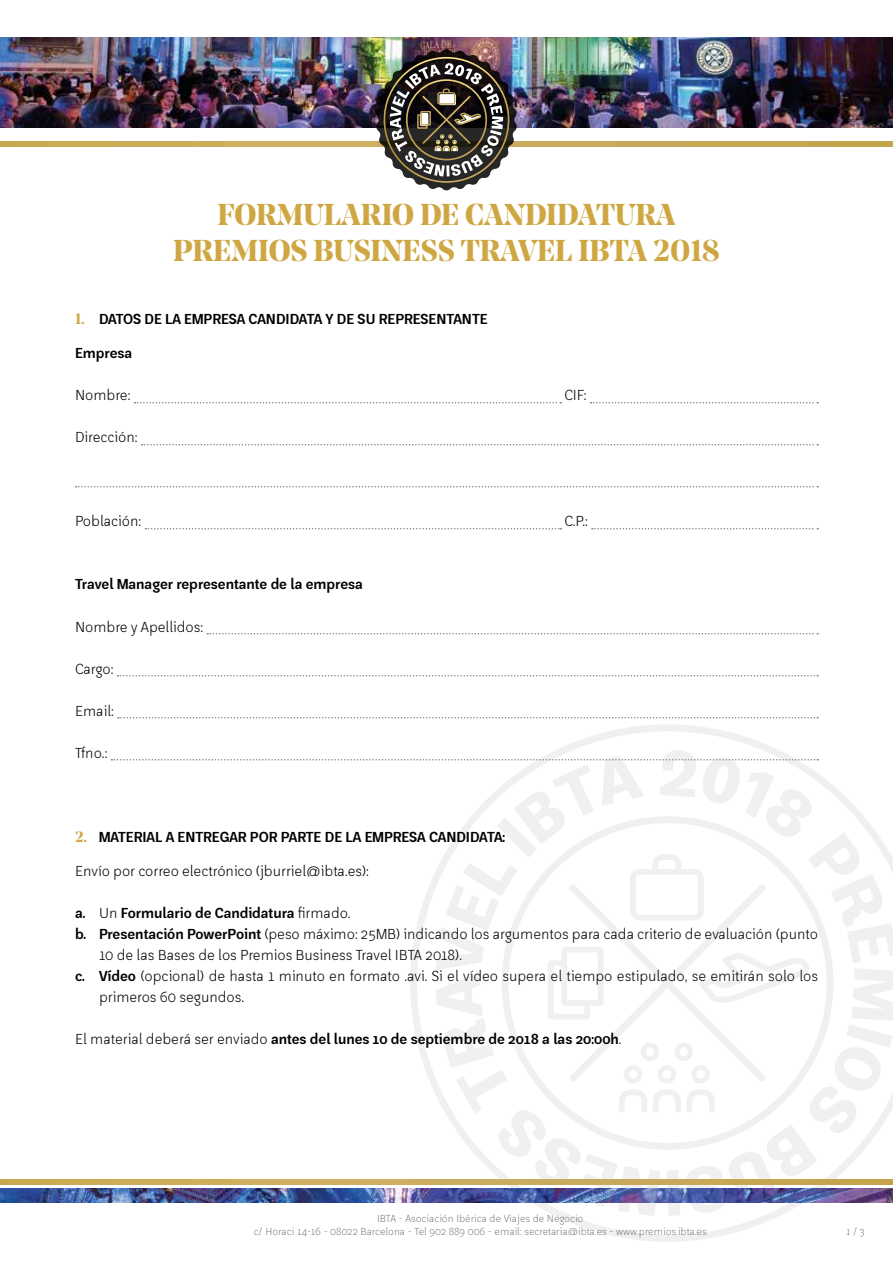
<style>
.page{position:relative;width:893px;height:1263px;background:#fff}
.page>*{position:absolute;margin:0;border:0;box-sizing:border-box;transform-origin:0 0}
.t1{font:700 30px/36px "Noe Display";color:#cfa742;text-align:center}
.t2{font:15px "Platz Grotesk";color:#000}
.t3{font:700 15px "Platz Grotesk";color:#000}
.t4{font:10.5px/13.5px "Platz Grotesk";color:#646363;text-align:center}
.s1{font-family:"Noe Display";color:#cfa742}
.s2{font-weight:400}
.s3{font-weight:700}
</style>
<div class="page">
<svg style="left:410px;top:725px;width:483px;height:517px"></svg>
<img style="left:0;top:38px;width:893px;height:90px">
<img style="left:0;top:141px;width:893px;height:5px">
<img style="left:376px;top:49px;width:141px;height:142px">
<img style="left:0;top:1189px;width:893px;height:13px">
<img style="left:0;top:1180px;width:893px;height:4px">
<svg style="left:134px;top:402px;width:427px;height:1px"></svg>
<svg style="left:591px;top:402px;width:227px;height:1px"></svg>
<svg style="left:142px;top:444px;width:676px;height:1px"></svg>
<svg style="left:76px;top:486px;width:742px;height:1px"></svg>
<svg style="left:145px;top:528px;width:416px;height:1px"></svg>
<svg style="left:592px;top:528px;width:226px;height:1px"></svg>
<svg style="left:207px;top:633px;width:611px;height:1px"></svg>
<svg style="left:117px;top:675px;width:701px;height:1px"></svg>
<svg style="left:118px;top:717px;width:700px;height:1px"></svg>
<svg style="left:111px;top:759px;width:707px;height:1px"></svg>
<h1 class="t1" style="left:173px;top:196px;width:548px">FORMULARIO DE CANDIDATURA<br>PREMIOS BUSINESS TRAVEL IBTA 2018</h1>
<p class="t3" style="left:75px;top:309px;width:414px"><span class="s1">1.</span> DATOS DE LA EMPRESA CANDIDATA Y DE SU REPRESENTANTE</p>
<p class="t3" style="left:75px;top:344px;width:59px">Empresa</p>
<p class="t2" style="left:75px;top:386px;width:57px">Nombre:</p>
<p class="t2" style="left:564px;top:386px;width:24px">CIF:</p>
<p class="t2" style="left:75px;top:428px;width:64px">Dirección:</p>
<p class="t2" style="left:75px;top:512px;width:68px">Población:</p>
<p class="t2" style="left:564px;top:512px;width:25px">C.P.:</p>
<p class="t3" style="left:75px;top:575px;width:289px">Travel Manager representante de la empresa</p>
<p class="t2" style="left:75px;top:617px;width:130px">Nombre y Apellidos:</p>
<p class="t2" style="left:75px;top:659px;width:40px">Cargo:</p>
<p class="t2" style="left:75px;top:701px;width:40px">Email:</p>
<p class="t2" style="left:75px;top:743px;width:34px">Tfno.:</p>
<p class="t3" style="left:75px;top:827px;width:432px"><span class="s1">2.</span> MATERIAL A ENTREGAR POR PARTE DE LA EMPRESA CANDIDATA:</p>
<p class="t2" style="left:75px;top:862px;width:295px">Envío por correo electrónico (jburriel@ibta.es):</p>
<p class="t3" style="left:75px;top:903px;width:277px">a. <span class="s2">Un</span> Formulario de Candidatura <span class="s2">firmado.</span></p>
<p class="t2" style="left:75px;top:925px;width:744px"><span class="s3">b. Presentación PowerPoint</span> (peso máximo: 25MB) indicando los argumentos para cada criterio de evaluación (punto</p>
<p class="t2" style="left:99px;top:946px;width:365px">10 de las Bases de los Premios Business Travel IBTA 2018).</p>
<p class="t2" style="left:75px;top:967px;width:744px"><span class="s3">c. Vídeo</span> (opcional) de hasta 1 minuto en formato .avi. Si el vídeo supera el tiempo estipulado, se emitirán solo los</p>
<p class="t2" style="left:99px;top:988px;width:147px">primeros 60 segundos.</p>
<p class="t3" style="left:75px;top:1029px;width:548px"><span class="s2">El material deberá ser enviado</span> antes del lunes 10 de septiembre de 2018 a las 20:00h<span class="s2">.</span></p>
<p class="t4" style="left:254px;top:1211px;width:455px">IBTA - Asociación Ibérica de Viajes de Negocio<br>c/ Horaci 14-16 - 08022 Barcelona - Tel 902 889 006 - email: secretaria@ibta.es - www.premios.ibta.es</p>
<p class="t4" style="left:846px;top:1225px;width:20px">1 / 3</p>
</div>
